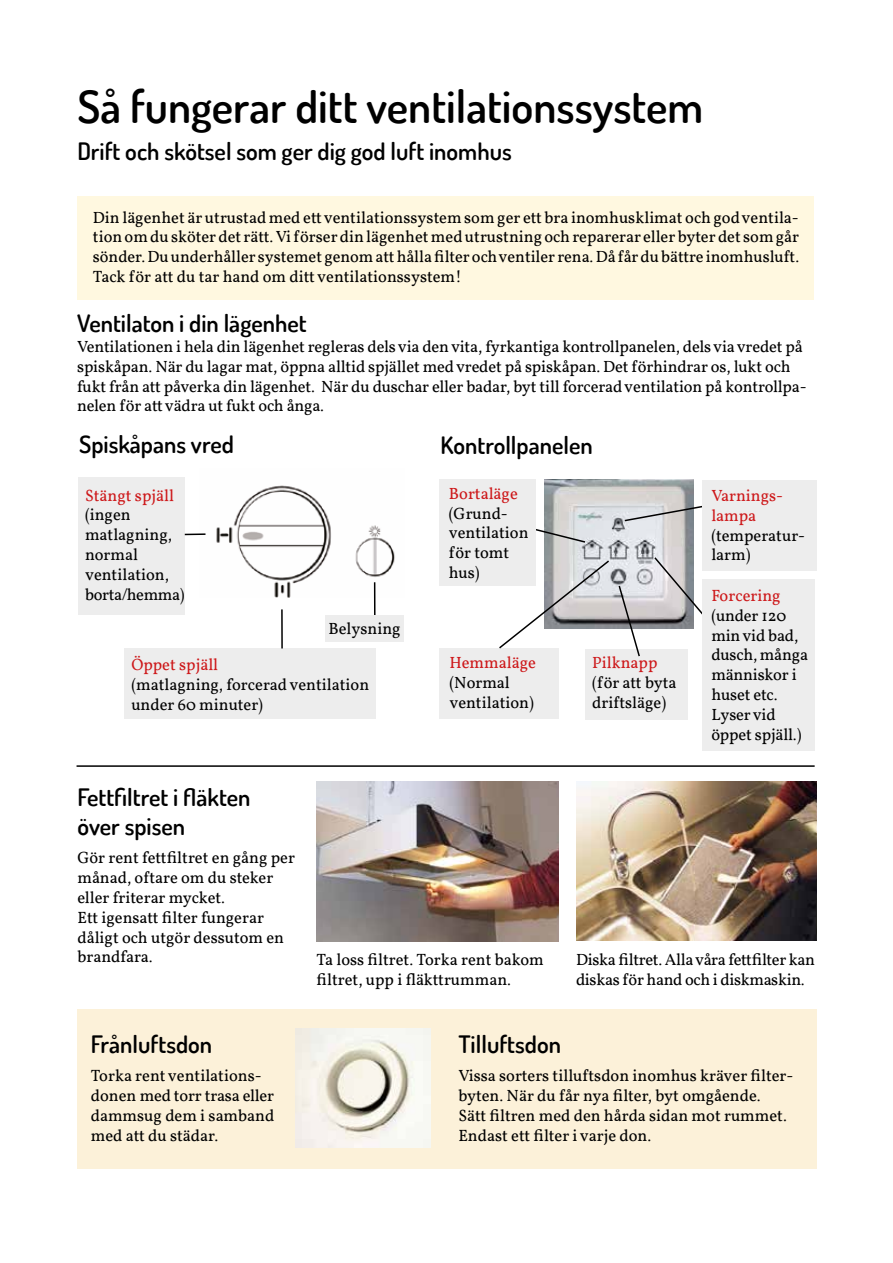
<style>
.page{position:relative;width:893px;height:1263px;background:#fff}
.page>*{position:absolute;margin:0;border:0;box-sizing:border-box;transform-origin:0 0}
.t1{font:600 45px "Dosis";color:#000}
.t2{font:600 24px/28.8px "Dosis";color:#000}
.t3{font:16.5px/19.8px "Vollkorn";color:#000}
.t4{font:16.5px/19.8px "Vollkorn";color:#cd1719}
.t5{font:16.5px/19.8px "Vollkorn";letter-spacing:-.02em;color:#000}
</style>
<div class="page">
<div style="left:77px;top:1009px;width:740px;height:160px;background:#fcf1d9"></div>
<div style="left:77px;top:196px;width:737px;height:103px;background:#fff8e0"></div>
<img style="left:576px;top:782px;width:241px;height:159px">
<hr style="left:77px;top:765px;width:738px;height:2px;background:#000">
<img style="left:205px;top:485px;width:190px;height:112px">
<img style="left:545px;top:480px;width:149px;height:149px">
<svg style="left:536px;top:527px;width:51px;height:17px"></svg>
<svg style="left:623px;top:503px;width:79px;height:19px;background:#c3c4c6"></svg>
<svg style="left:653px;top:556px;width:69px;height:73px"></svg>
<hr style="left:374px;top:582px;width:2px;height:53px;background:#000">
<div style="left:326px;top:615px;width:78px;height:27px;background:#ededed"></div>
<div style="left:124px;top:648px;width:252px;height:71px;background:#ededed"></div>
<div style="left:78px;top:478px;width:107px;height:137px;background:#ededed"></div>
<div style="left:439px;top:479px;width:97px;height:107px;background:#ededed"></div>
<div style="left:440px;top:648px;width:119px;height:71px;background:#ededed"></div>
<div style="left:702px;top:480px;width:115px;height:90px;background:#ededed"></div>
<div style="left:702px;top:579px;width:113px;height:171px;background:#ededed"></div>
<div style="left:585px;top:649px;width:102px;height:70px;background:#ededed"></div>
<img style="left:295px;top:1028px;width:136px;height:120px">
<img style="left:316px;top:782px;width:242px;height:159px">
<hr style="left:281px;top:609px;width:2px;height:39px;background:#000">
<svg style="left:499px;top:559px;width:112px;height:90px"></svg>
<hr style="left:185px;top:533px;width:20px;height:2px;background:#000">
<svg style="left:617px;top:584px;width:24px;height:73px"></svg>
<h1 class="t1" style="left:77px;top:77px;width:627px">Så fungerar ditt ventilationssystem</h1>
<h2 class="t2" style="left:77px;top:136px;width:436px">Drift och skötsel som ger dig god luft inomhus</h2>
<p class="t3" style="left:93px;top:207px;width:708px;text-align:justify">Din lägenhet är utrustad med ett ventilationssystem som ger ett bra inomhusklimat och god ventila&shy;tion om du sköter det rätt. Vi förser din lägenhet med utrustning och reparerar eller byter det som går sönder. Du underhåller systemet genom att hålla filter och ventiler rena. Då får du bättre inomhusluft.<br>Tack för att du tar hand om ditt ventilationssystem!</p>
<h2 class="t2" style="left:77px;top:308px;width:231px">Ventilaton i din lägenhet</h2>
<p class="t3" style="left:77px;top:337px;width:731px">Ventilationen i hela din lägenhet regleras dels via den vita, fyrkantiga kontrollpanelen, dels via vredet på spiskåpan. När du lagar mat, öppna alltid spjället med vredet på spiskåpan. Det förhindrar os, lukt och fukt från att påverka din lägenhet. När du duschar eller badar, byt till forcerad ventilation på kontrollpa&shy;nelen för att vädra ut fukt och ånga.</p>
<h2 class="t2" style="left:79px;top:429px;width:156px">Spiskåpans vred</h2>
<h2 class="t2" style="left:440px;top:430px;width:154px">Kontrollpanelen</h2>
<p class="t4" style="left:85px;top:485px;width:90px">Stängt spjäll</p>
<p class="t3" style="left:85px;top:505px;width:101px">(ingen matlagning, normal ventilation, borta/hemma)</p>
<p class="t3" style="left:329px;top:619px;width:74px">Belysning</p>
<p class="t4" style="left:131px;top:655px;width:88px">Öppet spjäll</p>
<p class="t3" style="left:131px;top:674px;width:239px">(matlagning, forcerad ventilation under 60 minuter)</p>
<p class="t4" style="left:449px;top:483px;width:71px">Bortaläge</p>
<p class="t3" style="left:449px;top:503px;width:81px">(Grund&shy;ventilation för tomt hus)</p>
<p class="t4" style="left:449px;top:653px;width:88px">Hemmaläge</p>
<p class="t3" style="left:449px;top:673px;width:86px">(Normal ventilation)</p>
<p class="t4" style="left:592px;top:653px;width:67px">Pilknapp</p>
<p class="t3" style="left:592px;top:673px;width:86px">(för att byta driftsläge)</p>
<p class="t4" style="left:711px;top:486px;width:73px">Varnings&shy;lampa</p>
<p class="t3" style="left:711px;top:525px;width:95px">(temperatur&shy;larm)</p>
<p class="t4" style="left:711px;top:585px;width:71px">Forcering</p>
<p class="t3" style="left:711px;top:605px;width:98px">(under 120 min vid bad, dusch, många människor i huset etc.<br>Lyser vid öppet spjäll.)</p>
<h2 class="t2" style="left:77px;top:782px;width:175px">Fettfiltret i fläkten över spisen</h2>
<p class="t3" style="left:77px;top:848px;width:219px">Gör rent fettfiltret en gång per månad, oftare om du steker eller friterar mycket.<br>Ett igensatt filter fungerar dåligt och utgör dessutom en brandfara.</p>
<h2 class="t2" style="left:91px;top:1029px;width:123px">Frånluftsdon</h2>
<p class="t3" style="left:91px;top:1066px;width:185px">Torka rent ventilations&shy;donen med torr trasa eller dammsug dem i samband med att du städar.</p>
<p class="t3" style="left:316px;top:950px;width:229px">Ta loss filtret. Torka rent bakom filtret, upp i fläkttrumman.</p>
<p class="t5" style="left:576px;top:950px;width:240px">Diska filtret. Alla våra fettfilter kan diskas för hand och i diskmaskin.</p>
<h2 class="t2" style="left:458px;top:1029px;width:104px">Tilluftsdon</h2>
<p class="t3" style="left:458px;top:1066px;width:336px">Vissa sorters tilluftsdon inomhus kräver filter&shy;byten. När du får nya filter, byt omgående.<br>Sätt filtren med den hårda sidan mot rummet.<br>Endast ett filter i varje don.</p>
</div>
